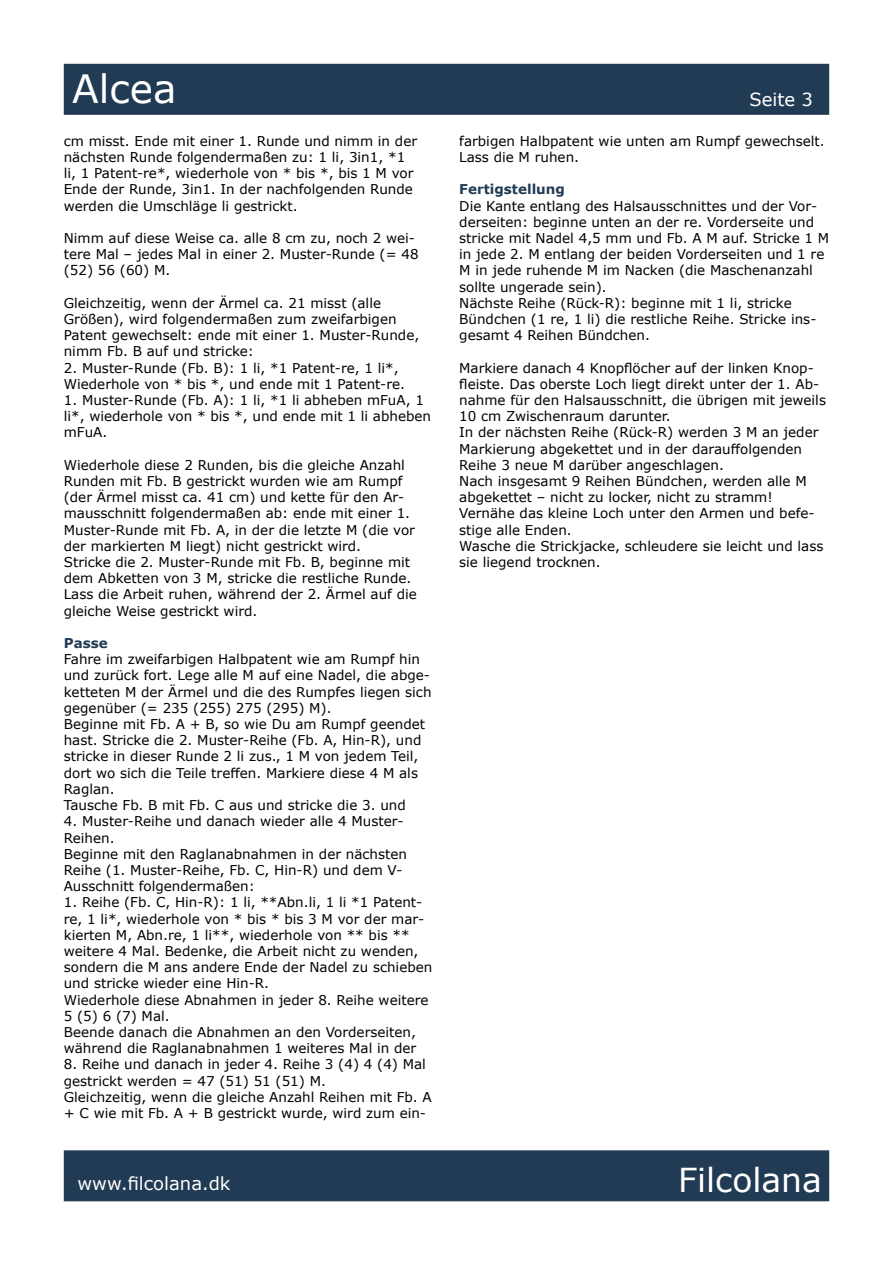
<style>
.page{position:relative;width:893px;height:1263px;background:#fff}
.page>*{position:absolute;margin:0;border:0;box-sizing:border-box;transform-origin:0 0}
.t1{font:39px "Verdana";color:#fff}
.t2{font:33px "Verdana";color:#fff}
.t3{font:18px "Verdana";color:#fff}
.t4{font:13.5px/16.2px "Verdana";color:#000}
.t5{font:700 13.5px "Verdana";color:#223b54}
</style>
<div class="page">
<div style="left:64px;top:64px;width:765px;height:51px;background:#223b54;border:2px solid #243c54"></div>
<div style="left:64px;top:1150px;width:765px;height:51px;background:#223b54;border:2px solid #243c54"></div>
<h1 class="t1" style="left:72px;top:62px;width:106px">Alcea</h1>
<p class="t4" style="left:64px;top:133px;width:355px">cm misst. Ende mit einer 1. Runde und nimm in der nächsten Runde folgendermaßen zu: 1 li, 3in1, *1 li, 1 Patent-re*, wiederhole von * bis *, bis 1 M vor Ende der Runde, 3in1. In der nachfolgenden Runde werden die Umschläge li gestrickt.</p>
<p class="t4" style="left:64px;top:230px;width:356px">Nimm auf diese Weise ca. alle 8 cm zu, noch 2 wei&shy;tere Mal – jedes Mal in einer 2. Muster-Runde (= 48 (52) 56 (60) M.</p>
<p class="t4" style="left:64px;top:295px;width:357px">Gleichzeitig, wenn der Ärmel ca. 21 misst (alle Größen), wird folgendermaßen zum zweifarbigen Patent gewechselt: ende mit einer 1. Muster-Runde, nimm Fb. B auf und stricke:</p>
<p class="t4" style="left:64px;top:359px;width:343px">2. Muster-Runde (Fb. B): 1 li, *1 Patent-re, 1 li*,<br>Wiederhole von * bis *, und ende mit 1 Patent-re.</p>
<p class="t4" style="left:64px;top:392px;width:369px">1. Muster-Runde (Fb. A): 1 li, *1 li abheben mFuA, 1 li*, wiederhole von * bis *, und ende mit 1 li abheben mFuA.</p>
<p class="t4" style="left:64px;top:457px;width:355px">Wiederhole diese 2 Runden, bis die gleiche Anzahl Runden mit Fb. B gestrickt wurden wie am Rumpf (der Ärmel misst ca. 41 cm) und kette für den Ar&shy;mausschnitt folgendermaßen ab: ende mit einer 1.<br>Muster-Runde mit Fb. A, in der die letzte M (die vor der markierten M liegt) nicht gestrickt wird.<br>Stricke die 2. Muster-Runde mit Fb. B, beginne mit dem Abketten von 3 M, stricke die restliche Runde.<br>Lass die Arbeit ruhen, während der 2. Ärmel auf die gleiche Weise gestrickt wird.</p>
<p class="t5" style="left:64px;top:634px;width:45px">Passe</p>
<p class="t4" style="left:64px;top:651px;width:369px">Fahre im zweifarbigen Halbpatent wie am Rumpf hin und zurück fort. Lege alle M auf eine Nadel, die abge&shy;ketteten M der Ärmel und die des Rumpfes liegen sich gegenüber (= 235 (255) 275 (295) M).<br>Beginne mit Fb. A + B, so wie Du am Rumpf geendet hast. Stricke die 2. Muster-Reihe (Fb. A, Hin-R), und stricke in dieser Runde 2 li zus., 1 M von jedem Teil, dort wo sich die Teile treffen. Markiere diese 4 M als Raglan.<br>Tausche Fb. B mit Fb. C aus und stricke die 3. und</p>
<p class="t4" style="left:64px;top:813px;width:345px">4. Muster-Reihe und danach wieder alle 4 Muster-Reihen.<br>Beginne mit den Raglanabnahmen in der nächsten Reihe (1. Muster-Reihe, Fb. C, Hin-R) und dem V-Ausschnitt folgendermaßen:</p>
<p class="t4" style="left:64px;top:894px;width:370px">1. Reihe (Fb. C, Hin-R): 1 li, **Abn.li, 1 li *1 Patent&shy;re, 1 li*, wiederhole von * bis * bis 3 M vor der mar&shy;kierten M, Abn.re, 1 li**, wiederhole von ** bis ** weitere 4 Mal. Bedenke, die Arbeit nicht zu wenden, sondern die M ans andere Ende der Nadel zu schieben und stricke wieder eine Hin-R.<br>Wiederhole diese Abnahmen in jeder 8. Reihe weitere 5 (5) 6 (7) Mal.<br>Beende danach die Abnahmen an den Vorderseiten, während die Raglanabnahmen 1 weiteres Mal in der</p>
<p class="t4" style="left:64px;top:1056px;width:369px">8. Reihe und danach in jeder 4. Reihe 3 (4) 4 (4) Mal gestrickt werden = 47 (51) 51 (51) M.<br>Gleichzeitig, wenn die gleiche Anzahl Reihen mit Fb. A + C wie mit Fb. A + B gestrickt wurde, wird zum ein-</p>
<h3 class="t3" style="left:749px;top:87px;width:65px">Seite 3</h3>
<p class="t4" style="left:459px;top:133px;width:367px">farbigen Halbpatent wie unten am Rumpf gewechselt.<br>Lass die M ruhen.</p>
<p class="t5" style="left:459px;top:180px;width:107px">Fertigstellung</p>
<p class="t4" style="left:459px;top:197px;width:371px">Die Kante entlang des Halsausschnittes und der Vor&shy;derseiten: beginne unten an der re. Vorderseite und stricke mit Nadel 4,5 mm und Fb. A M auf. Stricke 1 M in jede 2. M entlang der beiden Vorderseiten und 1 re M in jede ruhende M im Nacken (die Maschenanzahl sollte ungerade sein).<br>Nächste Reihe (Rück-R): beginne mit 1 li, stricke Bündchen (1 re, 1 li) die restliche Reihe. Stricke ins&shy;gesamt 4 Reihen Bündchen.</p>
<p class="t4" style="left:459px;top:359px;width:368px">Markiere danach 4 Knopflöcher auf der linken Knop&shy;fleiste. Das oberste Loch liegt direkt unter der 1. Ab&shy;nahme für den Halsausschnitt, die übrigen mit jeweils 10 cm Zwischenraum darunter.<br>In der nächsten Reihe (Rück-R) werden 3 M an jeder Markierung abgekettet und in der darauffolgenden Reihe 3 neue M darüber angeschlagen.<br>Nach insgesamt 9 Reihen Bündchen, werden alle M abgekettet – nicht zu locker, nicht zu stramm!<br>Vernähe das kleine Loch unter den Armen und befe&shy;stige alle Enden.<br>Wasche die Strickjacke, schleudere sie leicht und lass sie liegend trocknen.</p>
<h3 class="t3" style="left:78px;top:1171px;width:154px">www.filcolana.dk</h3>
<h2 class="t2" style="left:678px;top:1157px;width:145px">Filcolana</h2>
</div>
